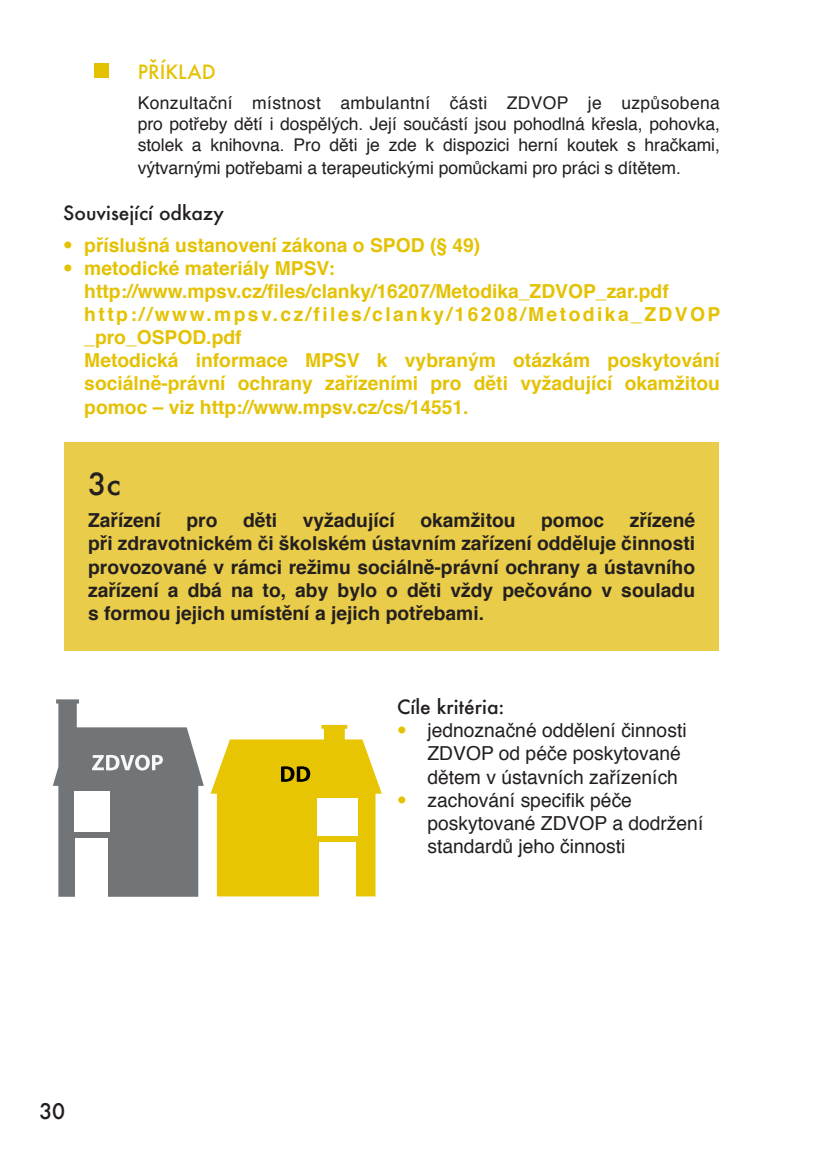
<style>
.page{position:relative;width:819px;height:1166px;background:#fff}
.page>*{position:absolute;margin:0;border:0;box-sizing:border-box;transform-origin:0 0}
.t1{font:500 29.75px "Futura";color:#231f20}
.t2{font:500 21px "Futura";color:#231f20}
.t3{font:700 19.25px/23.1px "Helvetica";color:#e4c203;text-align:justify}
.t4{font:700 19.25px/23.1px "Helvetica";color:#231f20;text-align:justify}
.t5{font:19.25px/23.1px "Helvetica";color:#231f20;text-align:right}
.t6{font:700 19.25px/23.1px "Helvetica";letter-spacing:.125em;color:#e4c203}
.t7{font:500 19.25px "Futura";color:#231f20}
.t8{font:500 19.25px "Futura";color:#e4c203}
.t9{font:17.5px/21px "Helvetica";letter-spacing:-.005em;color:#231f20;text-align:justify}
.s1{font-weight:300}
.s2{font-weight:300;color:#e4c203}
</style>
<div class="page">
<div style="left:64px;top:442px;width:654px;height:209px;background:#e9cc49"></div>
<svg style="left:53px;top:699px;width:151px;height:198px"></svg>
<svg style="left:210px;top:725px;width:172px;height:171px"></svg>
<div style="left:94px;top:63px;width:14px;height:14px;background:#e4c203"></div>
<p class="t8" style="left:138px;top:59px;width:80px">PŘÍKLAD</p>
<p class="t9" style="left:138px;top:93px;width:583px">Konzultační místnost ambulantní části ZDVOP je uzpůsobena pro potřeby dětí i dospělých. Její součástí jsou pohodlná křesla, pohovka, stolek a knihovna. Pro děti je zde k dispozici herní koutek s hračkami,</p>
<p class="t9" style="left:138px;top:158px;width:544px">výtvarnými potřebami a terapeutickými pomůckami pro práci s dítětem.</p>
<p class="t7" style="left:63px;top:200px;width:162px">Související odkazy</p>
<p class="t3" style="left:63px;top:234px;width:418px"><span class="s1">•</span> příslušná ustanovení zákona o SPOD (§ 49)</p>
<p class="t3" style="left:63px;top:257px;width:273px"><span class="s1">•</span> metodické materiály MPSV:</p>
<p class="t3" style="left:84px;top:280px;width:586px">http://www.mpsv.cz/files/clanky/16207/Metodika_ZDVOP_zar.pdf</p>
<p class="t6" style="left:84px;top:303px;width:637px">http://www.mpsv.cz/files/clanky/16208/Metodika_ZDVOP _pro_OSPOD.pdf</p>
<p class="t3" style="left:84px;top:349px;width:637px">Metodická informace MPSV k vybraným otázkám poskytování sociálně-právní ochrany zařízeními pro děti vyžadující okamžitou pomoc – viz http://www.mpsv.cz/cs/14551.</p>
<p class="t1" style="left:88px;top:464px;width:34px">3c</p>
<p class="t4" style="left:88px;top:509px;width:74px">Zařízení</p>
<p class="t4" style="left:186px;top:509px;width:33px">pro</p>
<p class="t4" style="left:243px;top:509px;width:36px">děti</p>
<p class="t4" style="left:303px;top:509px;width:94px">vyžadující</p>
<p class="t4" style="left:420px;top:509px;width:97px">okamžitou</p>
<p class="t4" style="left:541px;top:509px;width:65px">pomoc</p>
<p class="t4" style="left:88px;top:509px;width:608px;text-indent:541px">zřízené při zdravotnickém či školském ústavním zařízení odděluje činnosti provozované v rámci režimu sociálně-právní ochrany a ústavního zařízení a dbá na to, aby bylo o děti vždy pečováno v souladu s formou jejich umístění a jejich potřebami.</p>
<p class="t2" style="left:39px;top:1096px;width:27px">30</p>
<p class="t7" style="left:397px;top:694px;width:109px">Cíle kritéria:</p>
<p class="t5" style="left:397px;top:720px;width:291px"><span class="s2">•</span> jednoznačné oddělení činnosti<br>ZDVOP od péče poskytované</p>
<p class="t5" style="left:427px;top:766px;width:252px">dětem v ústavních zařízeních</p>
<p class="t5" style="left:427px;top:789px;width:277px;text-align:left;text-indent:-30px"><span class="s2">•</span> zachování specifik péče poskytované ZDVOP a dodržení standardů jeho činnosti</p>
</div>
